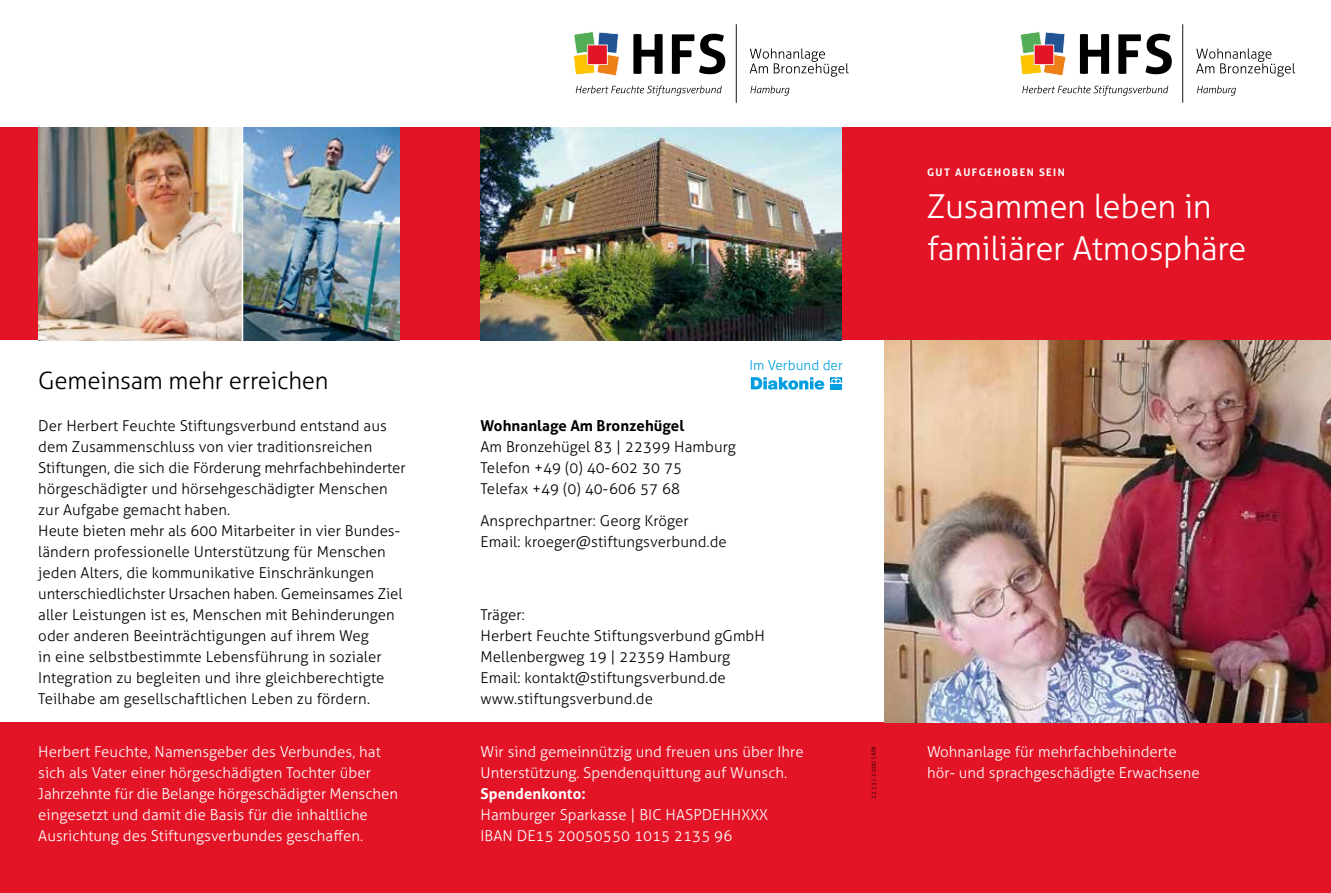
<style>
.page{position:relative;width:1331px;height:893px;background:#fff}
.page>*{position:absolute;margin:0;border:0;box-sizing:border-box;transform-origin:0 0}
.t1{font:300 33px/42px "Aller";letter-spacing:-.01em;color:#fff}
.t2{font:300 24px "Aller";letter-spacing:-.01em;color:#000}
.t3{font:300 15px/21px "Aller";letter-spacing:.005em;color:#000}
.t4{font:300 15px/21px "Aller";letter-spacing:.005em;color:#fff}
.t5{font:700 15px "Aller";letter-spacing:-.005em;color:#000}
.t6{font:700 15px "Aller";color:#fff}
.t7{font:300 13.5px "Aller";letter-spacing:.005em;color:#009ee0}
.t8{font:700 10.5px "Aller";letter-spacing:.14em;color:#fff}
.t9{font:300 6px "Aller";letter-spacing:.025em;color:#000}
</style>
<div class="page">
<div style="left:0;top:128px;width:884px;height:212px;background:#e31426"></div>
<div style="left:884px;top:128px;width:447px;height:765px;background:#e31426"></div>
<div style="left:0;top:723px;width:884px;height:170px;background:#e31426"></div>
<img style="left:480px;top:128px;width:362px;height:212px">
<svg style="left:751px;top:377px;width:73px;height:13px"></svg>
<svg style="left:830px;top:377px;width:12px;height:12px"></svg>
<img style="left:884px;top:340px;width:447px;height:383px">
<img style="left:38px;top:128px;width:362px;height:212px">
<hr style="left:242px;top:117px;width:1px;height:234px;background:#fff">
<svg style="left:1197px;top:86px;width:39px;height:10px"></svg>
<svg style="left:1022px;top:86px;width:146px;height:10px"></svg>
<svg style="left:1080px;top:34px;width:29px;height:40px"></svg>
<svg style="left:1118px;top:34px;width:54px;height:40px"></svg>
<svg style="left:1182px;top:24px;width:1px;height:79px"></svg>
<svg style="left:1196px;top:48px;width:99px;height:29px"></svg>
<svg style="left:1020px;top:31px;width:46px;height:45px"></svg>
<svg style="left:750px;top:86px;width:39px;height:10px"></svg>
<svg style="left:576px;top:86px;width:146px;height:10px"></svg>
<svg style="left:633px;top:34px;width:30px;height:40px"></svg>
<svg style="left:672px;top:34px;width:53px;height:40px"></svg>
<svg style="left:736px;top:24px;width:1px;height:79px"></svg>
<svg style="left:750px;top:48px;width:99px;height:29px"></svg>
<svg style="left:573px;top:31px;width:47px;height:45px"></svg>
<p class="t8" style="left:927px;top:166px;width:139px">Gut aufgehoben sein</p>
<h1 class="t1" style="left:927px;top:186px;width:321px">Zusammen leben in familiärer Atmosphäre</h1>
<p class="t7" style="left:749px;top:357px;width:95px">Im Verbund der</p>
<h2 class="t2" style="left:38px;top:366px;width:292px">Gemeinsam mehr erreichen</h2>
<p class="t3" style="left:38px;top:415px;width:369px">Der Herbert Feuchte Stiftungsverbund entstand aus dem Zusammenschluss von vier traditionsreichen Stiftungen, die sich die Förderung mehrfachbehinderter hörgeschädigter und hörsehgeschädigter Menschen zur Aufgabe gemacht haben.<br>Heute bieten mehr als 600 Mitarbeiter in vier Bundes&shy;ländern professionelle Unterstützung für Menschen jeden Alters, die kommunikative Einschränkungen unterschiedlichster Ursachen haben. Gemeinsames Ziel aller Leistungen ist es, Menschen mit Behinderungen oder anderen Beeinträchtigungen auf ihrem Weg<br>in eine selbstbestimmte Lebensführung in sozialer Integration zu begleiten und ihre gleichberechtigte Teilhabe am gesellschaftlichen Leben zu fördern.</p>
<p class="t4" style="left:38px;top:741px;width:361px">Herbert Feuchte, Namensgeber des Verbundes, hat sich als Vater einer hörgeschädigten Tochter über Jahrzehnte für die Belange hörgeschädigter Menschen eingesetzt und damit die Basis für die inhaltliche -Ausrichtung des Stiftungsverbundes geschaffen.</p>
<p class="t4" style="left:927px;top:741px;width:274px">Wohnanlage für mehrfachbehinderte hör- und sprachgeschädigte Erwachsene</p>
<p class="t5" style="left:480px;top:416px;width:205px">Wohnanlage Am Bronzehügel</p>
<p class="t3" style="left:480px;top:436px;width:257px">Am Bronzehügel 83 | 22399 Hamburg<br>Telefon +49 (0) 40-602 30 75<br>Telefax +49 (0) 40-606 57 68</p>
<p class="t3" style="left:480px;top:510px;width:248px">Ansprechpartner: Georg Kröger<br>Email: kroeger@stiftungsverbund.de</p>
<p class="t3" style="left:480px;top:604px;width:286px">Träger:<br>Herbert Feuchte Stiftungsverbund gGmbH<br>Mellenbergweg 19 | 22359 Hamburg<br>Email: kontakt@stiftungsverbund.de www.stiftungsverbund.de</p>
<p class="t4" style="left:480px;top:741px;width:325px">Wir sind gemeinnützig und freuen uns über Ihre<br>Unterstützung. Spendenquittung auf Wunsch.</p>
<p class="t6" style="left:480px;top:784px;width:107px">Spendenkonto:</p>
<p class="t4" style="left:480px;top:804px;width:289px">Hamburger Sparkasse | BIC HASPDEHHXXX<br>IBAN DE15 20050550 1015 2135 96</p>
<p class="t9" style="left:870px;top:799px;width:54px;rotate:-90deg">12.13 | 1.000 | AW</p>
</div>
